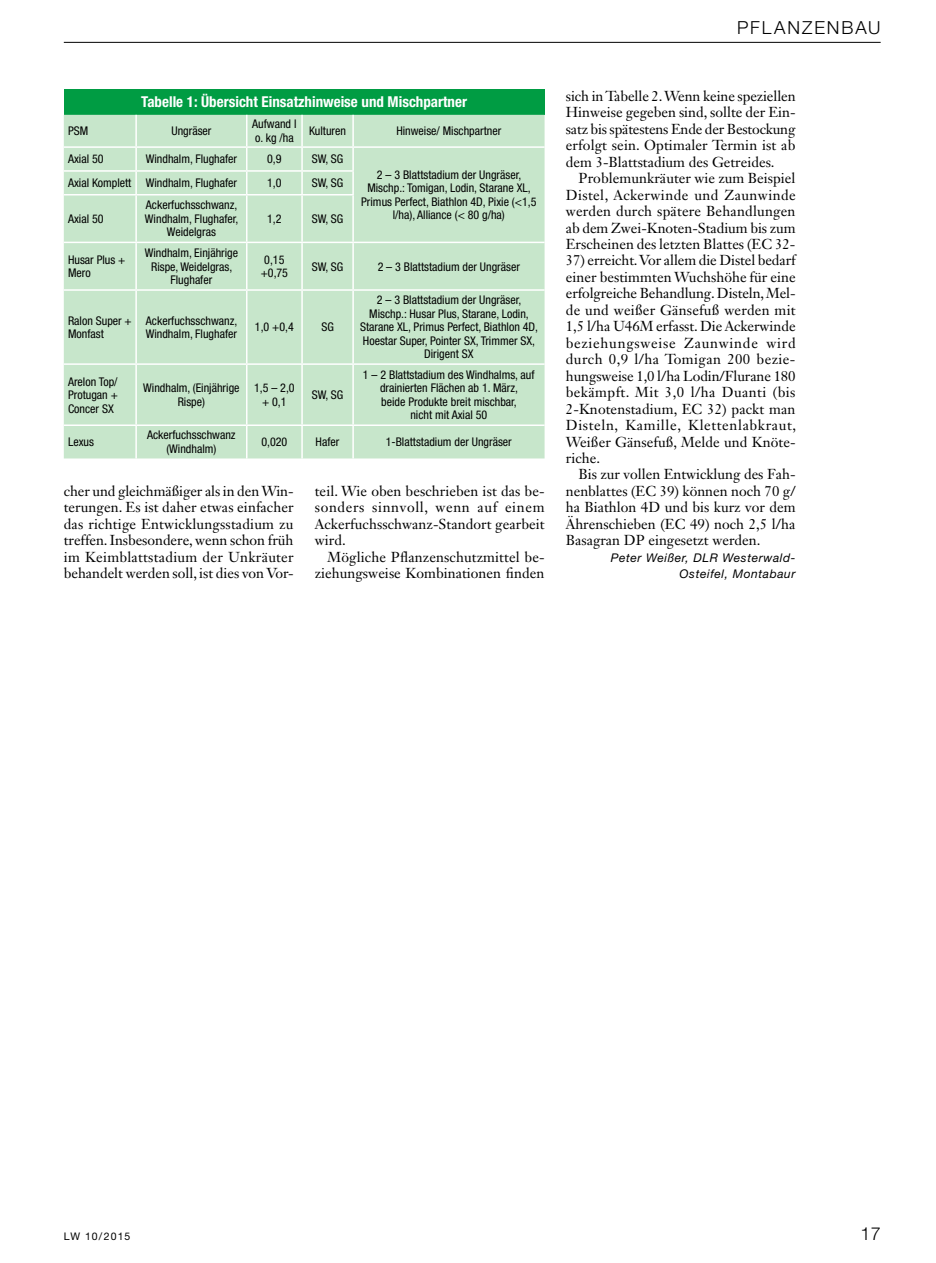
<style>
.page{position:relative;width:936px;height:1263px;background:#fff}
.page>*{position:absolute;margin:0;border:0;box-sizing:border-box;transform-origin:0 0}
.t1{font:300 18px "Helvetica Neue LT Std";letter-spacing:.105em;color:#000}
.t2{font:700 condensed 15px "Helvetica Neue LT Std";color:#fff}
.t3{font:14.25px/16.5px "Janson Text LT Std";letter-spacing:.005em;color:#000;text-align:justify}
.t4{font:condensed 12px/13.5px "Helvetica Neue LT Std";color:#000;text-align:center}
.t5{font:italic 12px/16.5px "Helvetica Neue LT Std";letter-spacing:.05em;color:#000;text-align:right}
.t6{font:10.5px "Helvetica Neue LT Std";letter-spacing:.09em;color:#000}
</style>
<div class="page">
<hr style="left:64px;top:42px;width:816px;height:1px;background:#000">
<div style="left:64px;top:89px;width:480px;height:26px;background:#009c43"></div>
<div style="left:64px;top:115px;width:480px;height:343px;background:#c7e6cb"></div>
<hr style="left:135px;top:115px;width:2px;height:31px;background:#fff">
<hr style="left:246px;top:115px;width:1px;height:31px;background:#fff">
<hr style="left:301px;top:115px;width:2px;height:31px;background:#fff">
<hr style="left:352px;top:115px;width:2px;height:31px;background:#fff">
<hr style="left:64px;top:146px;width:72px;height:2px;background:#fff">
<hr style="left:136px;top:146px;width:111px;height:2px;background:#fff">
<hr style="left:135px;top:148px;width:2px;height:22px;background:#fff">
<hr style="left:247px;top:146px;width:55px;height:2px;background:#fff">
<hr style="left:302px;top:146px;width:51px;height:2px;background:#fff">
<hr style="left:301px;top:148px;width:2px;height:22px;background:#fff">
<hr style="left:64px;top:170px;width:72px;height:2px;background:#fff">
<hr style="left:136px;top:170px;width:111px;height:2px;background:#fff">
<hr style="left:135px;top:172px;width:2px;height:22px;background:#fff">
<hr style="left:247px;top:170px;width:55px;height:2px;background:#fff">
<svg style="left:246px;top:148px;width:1px;height:46px"></svg>
<hr style="left:302px;top:170px;width:52px;height:2px;background:#fff">
<hr style="left:301px;top:172px;width:2px;height:22px;background:#fff">
<hr style="left:64px;top:194px;width:72px;height:1px;background:#fff">
<hr style="left:136px;top:194px;width:111px;height:1px;background:#fff">
<hr style="left:135px;top:195px;width:2px;height:47px;background:#fff">
<hr style="left:247px;top:194px;width:55px;height:1px;background:#fff">
<hr style="left:246px;top:195px;width:1px;height:47px;background:#fff">
<hr style="left:302px;top:194px;width:52px;height:1px;background:#fff">
<hr style="left:301px;top:195px;width:2px;height:47px;background:#fff">
<hr style="left:64px;top:242px;width:72px;height:1px;background:#fff">
<hr style="left:136px;top:242px;width:111px;height:1px;background:#fff">
<hr style="left:135px;top:243px;width:2px;height:46px;background:#fff">
<hr style="left:247px;top:242px;width:55px;height:1px;background:#fff">
<hr style="left:246px;top:243px;width:1px;height:46px;background:#fff">
<hr style="left:302px;top:242px;width:51px;height:1px;background:#fff">
<hr style="left:301px;top:243px;width:2px;height:46px;background:#fff">
<hr style="left:352px;top:243px;width:2px;height:46px;background:#fff">
<hr style="left:64px;top:289px;width:72px;height:2px;background:#fff">
<hr style="left:136px;top:289px;width:111px;height:2px;background:#fff">
<hr style="left:135px;top:291px;width:2px;height:72px;background:#fff">
<hr style="left:247px;top:289px;width:55px;height:2px;background:#fff">
<hr style="left:246px;top:291px;width:1px;height:72px;background:#fff">
<hr style="left:302px;top:289px;width:51px;height:2px;background:#fff">
<hr style="left:301px;top:291px;width:2px;height:72px;background:#fff">
<hr style="left:353px;top:289px;width:191px;height:2px;background:#fff">
<hr style="left:352px;top:291px;width:2px;height:72px;background:#fff">
<hr style="left:64px;top:363px;width:72px;height:2px;background:#fff">
<hr style="left:136px;top:363px;width:111px;height:2px;background:#fff">
<hr style="left:135px;top:365px;width:2px;height:59px;background:#fff">
<hr style="left:247px;top:363px;width:55px;height:2px;background:#fff">
<hr style="left:246px;top:365px;width:1px;height:59px;background:#fff">
<hr style="left:302px;top:363px;width:51px;height:2px;background:#fff">
<hr style="left:301px;top:365px;width:2px;height:59px;background:#fff">
<hr style="left:353px;top:363px;width:191px;height:2px;background:#fff">
<hr style="left:352px;top:365px;width:2px;height:59px;background:#fff">
<hr style="left:64px;top:424px;width:72px;height:2px;background:#fff">
<hr style="left:136px;top:424px;width:111px;height:2px;background:#fff">
<hr style="left:135px;top:426px;width:2px;height:32px;background:#fff">
<hr style="left:247px;top:424px;width:55px;height:2px;background:#fff">
<hr style="left:246px;top:426px;width:1px;height:32px;background:#fff">
<hr style="left:302px;top:424px;width:51px;height:2px;background:#fff">
<hr style="left:301px;top:426px;width:2px;height:32px;background:#fff">
<hr style="left:353px;top:424px;width:191px;height:2px;background:#fff">
<hr style="left:352px;top:426px;width:2px;height:32px;background:#fff">
<hr style="left:353px;top:146px;width:191px;height:2px;background:#fff">
<hr style="left:352px;top:148px;width:2px;height:22px;background:#fff">
<hr style="left:352px;top:172px;width:2px;height:22px;background:#fff">
<hr style="left:352px;top:195px;width:2px;height:47px;background:#fff">
<hr style="left:353px;top:242px;width:191px;height:1px;background:#fff">
<p class="t1" style="left:737px;top:17px;width:145px">PFLANZENBAU</p>
<p class="t2" style="left:141px;top:93px;width:327px">Tabelle 1: Übersicht Einsatzhinweise und Mischpartner</p>
<p class="t4" style="left:68px;top:124px;width:22px">PSM</p>
<p class="t4" style="left:171px;top:124px;width:41px">Ungräser</p>
<p class="t4" style="left:252px;top:117px;width:46px;text-align:left">Aufwand l o. kg /ha</p>
<p class="t4" style="left:309px;top:124px;width:38px">Kulturen</p>
<p class="t4" style="left:396px;top:124px;width:106px">Hinweise/ Mischpartner</p>
<p class="t4" style="left:68px;top:152px;width:37px">Axial 50</p>
<p class="t4" style="left:146px;top:152px;width:93px">Windhalm, Flughafer</p>
<p class="t4" style="left:267px;top:152px;width:16px">0,9</p>
<p class="t4" style="left:312px;top:152px;width:33px">SW, SG</p>
<p class="t4" style="left:361px;top:168px;width:177px">2 – 3 Blattstadium der Ungräser, Mischp.: Tomigan, Lodin, Starane XL, Primus Perfect, Biathlon 4D, Pixie (&lt;1,5 l/ha), Alliance (&lt; 80 g/ha)</p>
<p class="t4" style="left:68px;top:176px;width:170px">Axial Komplett Windhalm, Flughafer</p>
<p class="t4" style="left:267px;top:176px;width:16px">1,0</p>
<p class="t4" style="left:312px;top:176px;width:33px">SW, SG</p>
<p class="t4" style="left:68px;top:212px;width:37px">Axial 50</p>
<p class="t4" style="left:145px;top:198px;width:95px">Ackerfuchsschwanz,<br>Windhalm, Flughafer,<br>Weidelgras</p>
<p class="t4" style="left:267px;top:212px;width:16px">1,2</p>
<p class="t4" style="left:312px;top:212px;width:33px">SW, SG</p>
<p class="t4" style="left:68px;top:253px;width:59px;text-align:left">Husar Plus +<br>Mero</p>
<p class="t4" style="left:145px;top:246px;width:95px">Windhalm, Einjährige<br>Rispe, Weidelgras,<br>Flughafer</p>
<p class="t4" style="left:261px;top:253px;width:29px;text-align:left">0,15 +0,75</p>
<p class="t4" style="left:312px;top:259px;width:33px">SW, SG</p>
<p class="t4" style="left:377px;top:259px;width:144px">2 – 3 Blattstadium der Ungräser</p>
<p class="t4" style="left:68px;top:314px;width:65px;text-align:left">Ralon Super +<br>Monfast</p>
<p class="t4" style="left:146px;top:314px;width:93px;text-align:left">Ackerfuchsschwanz,<br>Windhalm, Flughafer</p>
<p class="t4" style="left:255px;top:320px;width:40px">1,0 +0,4</p>
<p class="t4" style="left:321px;top:320px;width:14px">SG</p>
<p class="t4" style="left:360px;top:293px;width:179px">2 – 3 Blattstadium der Ungräser,<br>Mischp.: Husar Plus, Starane, Lodin,<br>Starane XL, Primus Perfect, Biathlon 4D,<br>Hoestar Super, Pointer SX, Trimmer SX,<br>Dirigent SX</p>
<p class="t4" style="left:68px;top:374px;width:51px;text-align:justify">Arelon Top/ Protugan + Concer SX</p>
<p class="t4" style="left:143px;top:381px;width:98px">Windhalm, (Einjährige<br>Rispe)</p>
<p class="t4" style="left:254px;top:381px;width:42px">1,5 – 2,0 + 0,1</p>
<p class="t4" style="left:312px;top:388px;width:33px">SW, SG</p>
<p class="t4" style="left:363px;top:368px;width:173px">1 – 2 Blattstadium des Windhalms, auf drainierten Flächen ab 1. März,<br>beide Produkte breit mischbar,<br>nicht mit Axial 50</p>
<p class="t4" style="left:68px;top:435px;width:27px">Lexus</p>
<p class="t4" style="left:147px;top:428px;width:90px">Ackerfuchsschwanz (Windhalm)</p>
<p class="t4" style="left:261px;top:435px;width:27px">0,020</p>
<p class="t4" style="left:315px;top:435px;width:25px">Hafer</p>
<p class="t4" style="left:386px;top:435px;width:128px">1-Blattstadium der Ungräser</p>
<p class="t3" style="left:64px;top:482px;width:231px">cher und gleichmäßiger als in den Win&shy;terungen. Es ist daher etwas einfacher das richtige Entwicklungsstadium zu treffen. Insbesondere, wenn schon früh im Keimblattstadium der Unkräuter behandelt werden soll, ist dies von Vor-</p>
<p class="t3" style="left:315px;top:482px;width:231px">teil. Wie oben beschrieben ist das be&shy;sonders sinnvoll, wenn auf einem Ackerfuchsschwanz-Standort gearbeit wird.</p>
<p class="t3" style="left:315px;top:548px;width:231px;text-align:right">Mögliche Pflanzenschutzmittel be&shy;ziehungsweise Kombinationen finden</p>
<p class="t3" style="left:566px;top:88px;width:231px">sich in Tabelle 2. Wenn keine speziellen Hinweise gegeben sind, sollte der Ein&shy;satz bis spätestens Ende der Bestockung erfolgt sein. Optimaler Termin ist ab dem 3-Blattstadium des Getreides.</p>
<p class="t3" style="left:566px;top:170px;width:231px;text-indent:13px">Problemunkräuter wie zum Beispiel Distel, Ackerwinde und Zaunwinde werden durch spätere Behandlungen ab dem Zwei-Knoten-Stadium bis zum Erscheinen des letzten Blattes (EC 32-</p>
<p class="t3" style="left:566px;top:252px;width:232px">37) erreicht. Vor allem die Distel bedarf einer bestimmten Wuchshöhe für eine erfolgreiche Behandlung. Disteln, Mel&shy;de und weißer Gänsefuß werden mit 1,5 l/ha U46M erfasst. Die Ackerwinde beziehungsweise Zaunwinde wird durch 0,9 l/ha Tomigan 200 bezie&shy;hungsweise 1,0 l/ha Lodin/Flurane 180 bekämpft. Mit 3,0 l/ha Duanti (bis 2-Knotenstadium, EC 32) packt man Disteln, Kamille, Klettenlabkraut, Weißer Gänsefuß, Melde und Knöte&shy;riche.</p>
<p class="t3" style="left:566px;top:466px;width:231px;text-indent:13px">Bis zur vollen Entwicklung des Fah&shy;nenblattes (EC 39) können noch 70 g/ ha Biathlon 4D und bis kurz vor dem Ährenschieben (EC 49) noch 2,5 l/ha Basagran DP eingesetzt werden.</p>
<p class="t5" style="left:610px;top:549px;width:186px">Peter Weißer, DLR Westerwald-<br>Osteifel, Montabaur</p>
<p class="t6" style="left:64px;top:1230px;width:68px">LW 10/2015</p>
<p class="t1" style="left:860px;top:1222px;width:22px">17</p>
</div>
